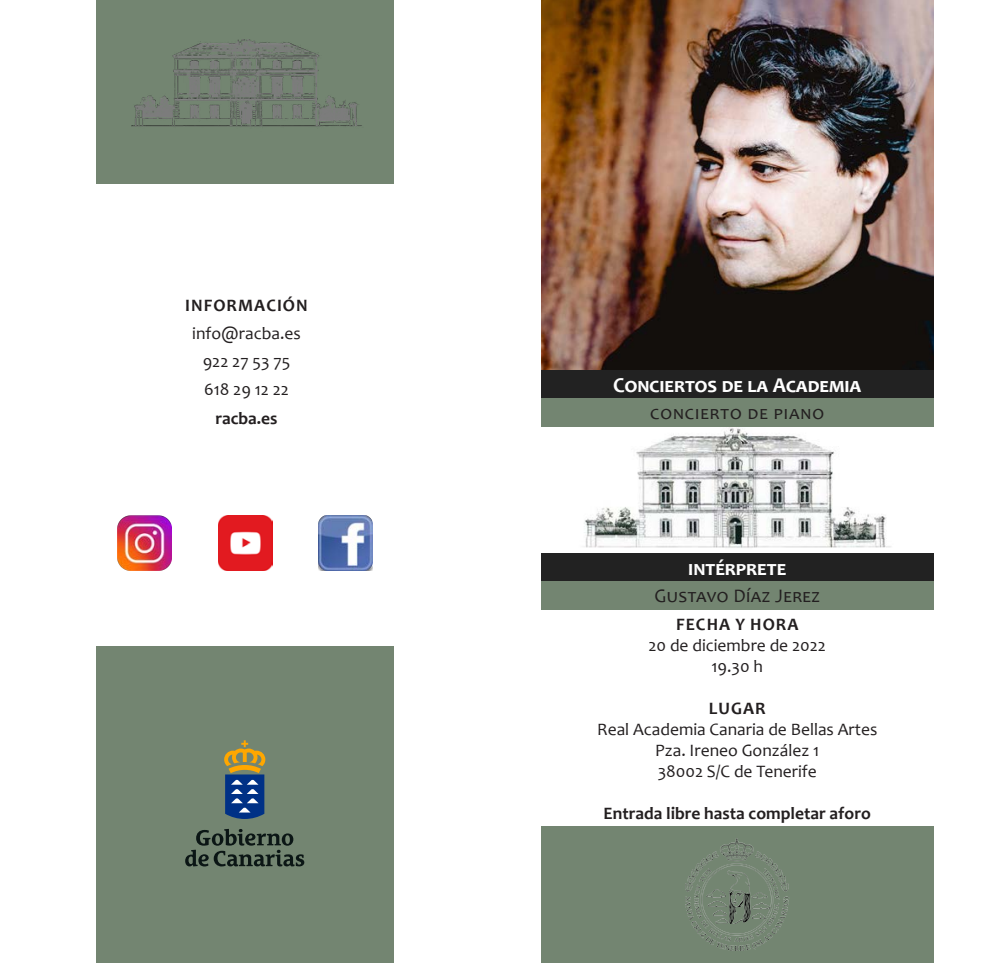
<style>
.page{position:relative;width:983px;height:963px;background:#fff}
.page>*{position:absolute;margin:0;border:0;box-sizing:border-box;transform-origin:0 0}
.cursos_de_la_academi{font:700 21.18px "Candara";color:#fff}
.cursos_de_la_academi-2{font:19.25px "Candara";letter-spacing:.02em;color:#231f20}
.cursos_de_la_academi-3{font:19.25px "Candara";letter-spacing:.05em;color:#231f20}
.t1{font:17.5px "Candara";color:#231f20}
.t2{font:700 17.5px "Candara";color:#231f20}
.t3{font:700 17.5px "Candara";letter-spacing:.06em;color:#231f20}
</style>
<div class="page">
<div style="left:96px;top:0;width:298px;height:184px;background:#738571"></div>
<img style="left:131px;top:40px;width:231px;height:87px">
<div style="left:96px;top:646px;width:298px;height:316px;background:#738571"></div>
<img style="left:319px;top:516px;width:54px;height:54px">
<img style="left:118px;top:516px;width:53px;height:54px">
<img style="left:218px;top:516px;width:54px;height:54px">
<img style="left:584px;top:427px;width:307px;height:121px">
<div style="left:541px;top:826px;width:392px;height:136px;background:#738571"></div>
<div style="left:541px;top:553px;width:392px;height:28px;background:#222"></div>
<div style="left:541px;top:581px;width:392px;height:28px;background:#738571"></div>
<div style="left:541px;top:370px;width:392px;height:28px;background:#222"></div>
<div style="left:541px;top:398px;width:392px;height:28px;background:#738571"></div>
<img style="left:541px;top:0;width:392px;height:370px">
<img style="left:685px;top:838px;width:103px;height:112px">
<svg style="left:224px;top:740px;width:41px;height:78px"></svg>
<svg style="left:186px;top:829px;width:118px;height:37px"></svg>
<p class="t3" style="left:185px;top:295px;width:124px">INFORMACIÓN</p>
<p class="t1" style="left:192px;top:323px;width:110px">info@racba.es</p>
<p class="t1" style="left:203px;top:351px;width:89px">922 27 53 75</p>
<p class="t1" style="left:204px;top:379px;width:86px">618 29 12 22</p>
<p class="t2" style="left:215px;top:407px;width:64px">racba.es</p>
<p class="cursos_de_la_academi" style="left:613px;top:371px;width:249px">Conciertos de la Academia</p>
<p class="cursos_de_la_academi-3" style="left:650px;top:401px;width:175px">concierto de piano</p>
<p class="cursos_de_la_academi" style="left:688px;top:554px;width:99px">intérprete</p>
<p class="cursos_de_la_academi-2" style="left:654px;top:583px;width:167px">Gustavo Díaz Jerez</p>
<p class="t3" style="left:676px;top:613px;width:124px">FECHA Y HORA</p>
<p class="t1" style="left:648px;top:634px;width:179px">20 de diciembre de 2022</p>
<p class="t1" style="left:711px;top:655px;width:53px">19.30 h</p>
<p class="t2" style="left:708px;top:697px;width:58px">LUGAR</p>
<p class="t1" style="left:597px;top:718px;width:281px">Real Academia Canaria de Bellas Artes</p>
<p class="t1" style="left:655px;top:739px;width:166px">Pza. Ireneo González 1</p>
<p class="t1" style="left:657px;top:760px;width:160px">38002 S/C de Tenerife</p>
<p class="t2" style="left:603px;top:802px;width:269px">Entrada libre hasta completar aforo</p>
</div>
